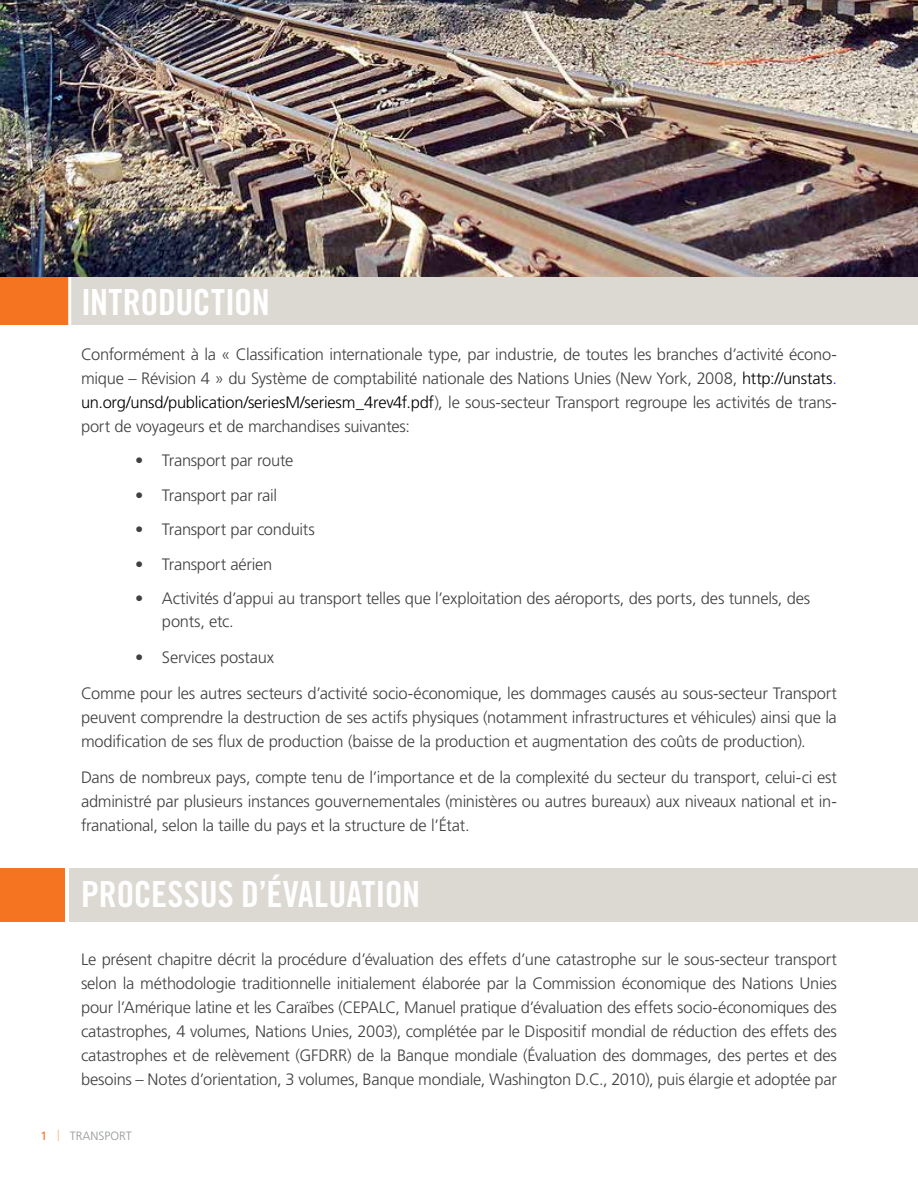
<style>
.page{position:relative;width:918px;height:1188px;background:#fff}
.page>*{position:absolute;margin:0;border:0;box-sizing:border-box;transform-origin:0 0}
.t1{font:36px "Trade Gothic LT Std Bd Cn 20";letter-spacing:-.015em;color:#fff}
.t2{font:300 16.5px/24px "Frutiger";letter-spacing:-.015em;color:#414042;text-align:justify}
.t3{font:300 12px "Frutiger";color:#939598}
.s1{color:#000}
.s2{color:#1922fb}
.s3{font-weight:400;color:#f47421}
.s4{font-size:15px;color:#fab584}
</style>
<div class="page">
<div style="left:69px;top:868px;width:849px;height:54px;background:#dcd8d2"></div>
<div style="left:0;top:868px;width:65px;height:54px;background:#f47421"></div>
<img style="left:0;top:0;width:918px;height:277px">
<div style="left:70px;top:277px;width:848px;height:48px;background:#dcd8d2"></div>
<div style="left:0;top:277px;width:70px;height:48px;background:#f47421"></div>
<hr style="left:68px;top:277px;width:3px;height:48px;background:#fff">
<h1 class="t1" style="left:81px;top:281px;width:190px">INTRODUCTION</h1>
<p class="t2" style="left:81px;top:342px;width:757px">Conformément à la « Classification internationale type, par industrie, de toutes les branches d’activité écono&shy;mique – Révision 4 » du Système de comptabilité nationale des Nations Unies (New York, 2008, <span class="s1">http://unstats</span><span class="s2">. </span><span class="s1">un.org/unsd/publication/seriesM/seriesm_4rev4f.pdf</span>), le sous-secteur Transport regroupe les activités de trans&shy;port de voyageurs et de marchandises suivantes:</p>
<p class="t2" style="left:135px;top:449px;width:160px">• Transport par route</p>
<p class="t2" style="left:135px;top:483px;width:144px">• Transport par rail</p>
<p class="t2" style="left:135px;top:518px;width:181px">• Transport par conduits</p>
<p class="t2" style="left:135px;top:552px;width:139px">• Transport aérien</p>
<p class="t2" style="left:162px;top:587px;width:650px;line-height:22.5px;text-indent:-27px">• Activités d’appui au transport telles que l’exploitation des aéroports, des ports, des tunnels, des ponts, etc.</p>
<p class="t2" style="left:81px;top:639px;width:757px;line-height:36px;text-indent:54px">• Services postaux<br>Comme pour les autres secteurs d’activité socio-économique, les dommages causés au sous-secteur Transport</p>
<p class="t2" style="left:81px;top:705px;width:757px">peuvent comprendre la destruction de ses actifs physiques (notamment infrastructures et véhicules) ainsi que la modification de ses flux de production (baisse de la production et augmentation des coûts de production).</p>
<p class="t2" style="left:81px;top:765px;width:757px">Dans de nombreux pays, compte tenu de l’importance et de la complexité du secteur du transport, celui-ci est administré par plusieurs instances gouvernementales (ministères ou autres bureaux) aux niveaux national et in&shy;franational, selon la taille du pays et la structure de l’État.</p>
<h1 class="t1" style="left:81px;top:873px;width:341px">PROCESSUS D’ÉVALUATION</h1>
<p class="t2" style="left:81px;top:947px;width:758px">Le présent chapitre décrit la procédure d’évaluation des effets d’une catastrophe sur le sous-secteur transport selon la méthodologie traditionnelle initialement élaborée par la Commission économique des Nations Unies pour l’Amérique latine et les Caraïbes (CEPALC, Manuel pratique d’évaluation des effets socio-économiques des catastrophes, 4 volumes, Nations Unies, 2003), complétée par le Dispositif mondial de réduction des effets des catastrophes et de relèvement (GFDRR) de la Banque mondiale (Évaluation des dommages, des pertes et des besoins – Notes d’orientation, 3 volumes, Banque mondiale, Washington D.C., 2010), puis élargie et adoptée par</p>
<p class="t3" style="left:40px;top:1129px;width:93px"><span class="s3">1</span> <span class="s4">|</span> TRANSPORT</p>
</div>
